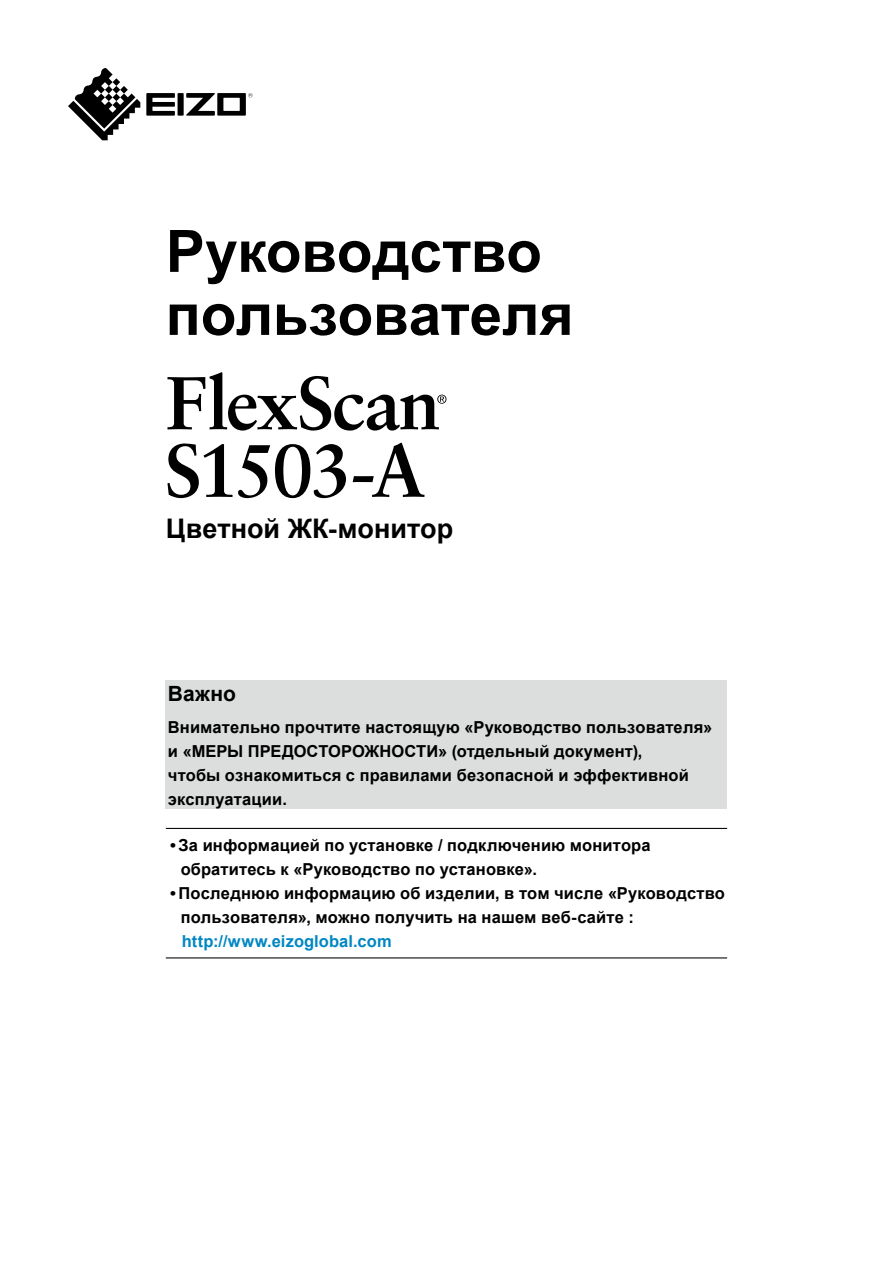
<style>
.page{position:relative;width:893px;height:1263px;background:#fff}
.page>*{position:absolute;margin:0;border:0;box-sizing:border-box;transform-origin:0 0}
.t1{font:700 58.5px/63px "Arial";letter-spacing:-.005em;color:#000}
.t2{font:700 27px "Arial";color:#000}
.t3{font:700 21px "Arial";letter-spacing:.005em;color:#000}
.t4{font:700 16.5px/24px "Arial";letter-spacing:.005em;color:#000}
.t5{font:700 16.5px "Arial";letter-spacing:.005em;color:#0087c3}
</style>
<div class="page">
<svg style="left:146px;top:93px;width:107px;height:23px"></svg>
<svg style="left:68px;top:68px;width:72px;height:72px"></svg>
<div style="left:166px;top:680px;width:561px;height:129px;background:#dcdddd"></div>
<hr style="left:166px;top:828px;width:561px;height:1px;background:#000">
<hr style="left:166px;top:957px;width:561px;height:1px;background:#000">
<svg style="left:167px;top:443px;width:65px;height:55px"></svg>
<svg style="left:238px;top:444px;width:108px;height:54px"></svg>
<svg style="left:353px;top:443px;width:71px;height:54px"></svg>
<svg style="left:167px;top:372px;width:279px;height:59px"></svg>
<h1 class="t1" style="left:166px;top:222px;width:409px">Руководство пользователя</h1>
<h2 class="t2" style="left:166px;top:511px;width:289px">Цветной ЖК-монитор</h2>
<p class="t3" style="left:168px;top:679px;width:69px">Важно</p>
<p class="t4" style="left:168px;top:715px;width:546px">Внимательно прочтите настоящую «Руководство пользователя» и «МЕРЫ ПРЕДОСТОРОЖНОСТИ» (отдельный документ),<br>чтобы ознакомиться с правилами безопасной и эффективной эксплуатации.</p>
<p class="t4" style="left:181px;top:834px;width:471px;text-indent:-11px">• За информацией по установке / подключению монитора обратитесь к «Руководство по установке».</p>
<p class="t4" style="left:181px;top:882px;width:546px;text-indent:-11px">• Последнюю информацию об изделии, в том числе «Руководство пользователя», можно получить на нашем веб-сайте :</p>
<p class="t5" style="left:182px;top:930px;width:212px">http://www.eizoglobal.com</p>
</div>
